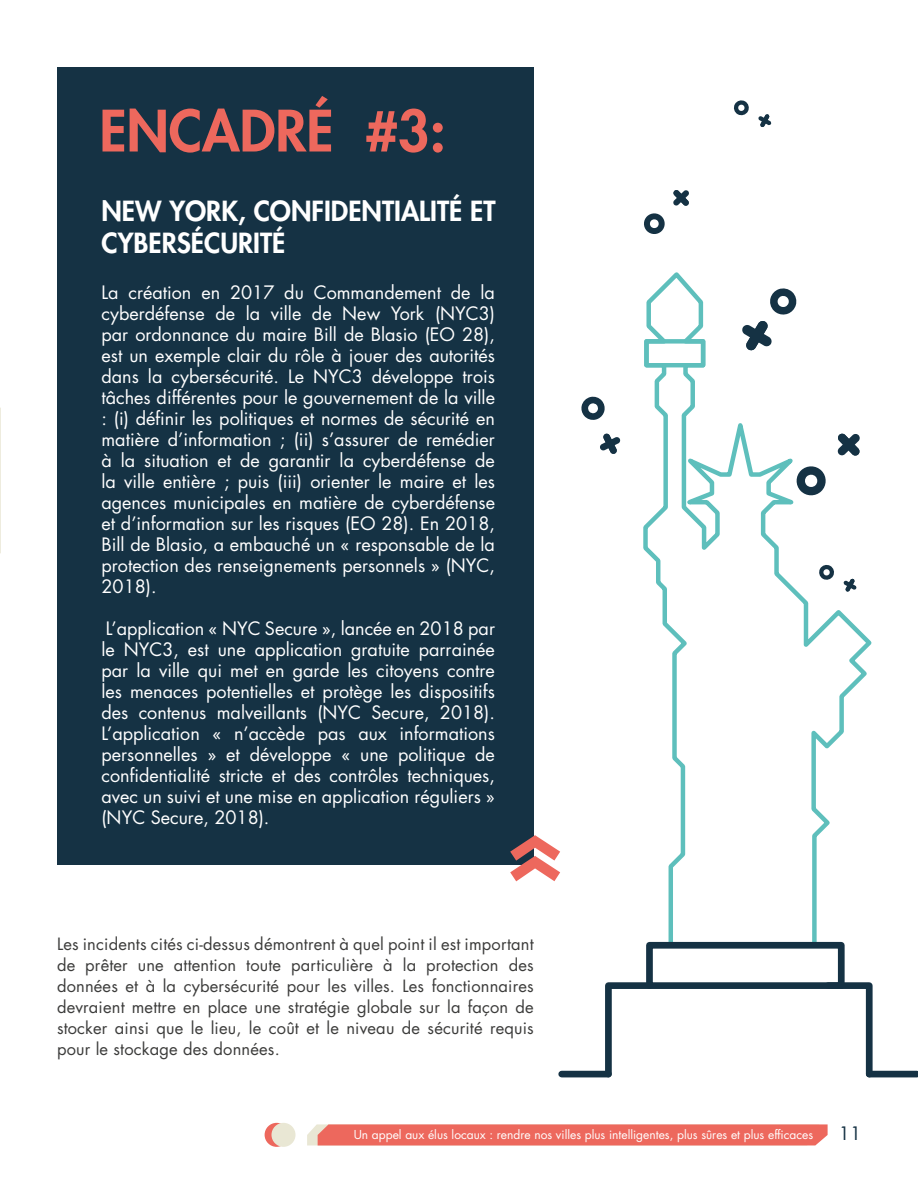
<style>
.page{position:relative;width:918px;height:1188px;background:#fff}
.page>*{position:absolute;margin:0;border:0;box-sizing:border-box;transform-origin:0 0}
.t1{font:800 103.5px "Futura Std";color:#ed685d}
.t2{font:800 55.5px "Futura Std";color:#ed685d}
.t3{font:800 27px/32.4px "Futura Std";color:#fff}
.t4{font:18px/21px "Futura Std";color:#fff;text-align:justify}
.t5{font:18px "Futura Std";color:#153244}
.t6{font:16.5px/21px "Futura Std";letter-spacing:.01em;color:#3c3c3b;text-align:justify}
.t7{font:12px "Futura Std";color:#fff}
</style>
<div class="page">
<svg style="left:307px;top:1124px;width:521px;height:21px;background:#ed6f64"></svg>
<svg style="left:265px;top:1123px;width:24px;height:24px"></svg>
<div style="left:272px;top:1123px;width:24px;height:24px;background:#e9e7d4;border-radius:50%"></div>
<div style="left:57px;top:68px;width:477px;height:798px;background:#153244"></div>
<hr style="left:0;top:408px;width:1px;height:145px;background:#e9e7d4">
<svg style="left:643px;top:272px;width:229px;height:670px"></svg>
<div style="left:869px;top:1071px;width:48px;height:6px;background:#153244"></div>
<div style="left:646px;top:942px;width:199px;height:47px;border:7px solid #153244"></div>
<div style="left:562px;top:1071px;width:46px;height:6px;background:#153244"></div>
<div style="left:644px;top:339px;width:61px;height:28px;border:4px solid #5ebfbc"></div>
<svg style="left:602px;top:979px;width:54px;height:99px"></svg>
<svg style="left:821px;top:979px;width:55px;height:99px"></svg>
<svg style="left:837px;top:433px;width:23px;height:23px"></svg>
<svg style="left:742px;top:287px;width:55px;height:64px"></svg>
<svg style="left:600px;top:433px;width:21px;height:21px"></svg>
<svg style="left:581px;top:396px;width:24px;height:24px"></svg>
<svg style="left:795px;top:465px;width:32px;height:32px"></svg>
<svg style="left:673px;top:190px;width:16px;height:16px"></svg>
<svg style="left:644px;top:213px;width:21px;height:21px"></svg>
<svg style="left:758px;top:114px;width:13px;height:13px"></svg>
<svg style="left:734px;top:100px;width:15px;height:16px"></svg>
<svg style="left:843px;top:579px;width:14px;height:13px"></svg>
<svg style="left:818px;top:564px;width:17px;height:17px"></svg>
<h2 class="t2" style="left:100px;top:96px;width:348px">ENCADRÉ #3:</h2>
<h3 class="t3" style="left:101px;top:194px;width:396px">NEW YORK, CONFIDENTIALITÉ ET<br>CYBERSÉCURITÉ</h3>
<p class="t4" style="left:101px;top:282px;width:395px">La création en 2017 du Commandement de la cyberdéfense de la ville de New York (NYC3) par ordonnance du maire Bill de Blasio (EO 28), est un exemple clair du rôle à jouer des autorités dans la cybersécurité. Le NYC3 développe trois tâches différentes pour le gouvernement de la ville : (i) définir les politiques et normes de sécurité en matière d’information ; (ii) s’assurer de remédier à la situation et de garantir la cyberdéfense de la ville entière ; puis (iii) orienter le maire et les agences municipales en matière de cyberdéfense et d’information sur les risques (EO 28). En 2018, Bill de Blasio, a embauché un « responsable de la protection des renseignements personnels » (NYC, 2018).</p>
<p class="t4" style="left:101px;top:618px;width:395px">L’application « NYC Secure », lancée en 2018 par le NYC3, est une application gratuite parrainée par la ville qui met en garde les citoyens contre les menaces potentielles et protège les dispositifs des contenus malveillants (NYC Secure, 2018).<br>L’application « n’accède pas aux informations personnelles » et développe « une politique de confidentialité stricte et des contrôles techniques, avec un suivi et une mise en application réguliers » (NYC Secure, 2018).</p>
<h1 class="t1" style="left:606px;top:833px;width:55px;rotate:90deg">«</h1>
<p class="t6" style="left:57px;top:933px;width:478px">Les incidents cités ci-dessus démontrent à quel point il est important de prêter une attention toute particulière à la protection des données et à la cybersécurité pour les villes. Les fonctionnaires devraient mettre en place une stratégie globale sur la façon de stocker ainsi que le lieu, le coût et le niveau de sécurité requis pour le stockage des données.</p>
<p class="t7" style="left:354px;top:1127px;width:461px">Un appel aux élus locaux : rendre nos villes plus intelligentes, plus sûres et plus efficaces</p>
<p class="t5" style="left:839px;top:1122px;width:24px">11</p>
</div>
